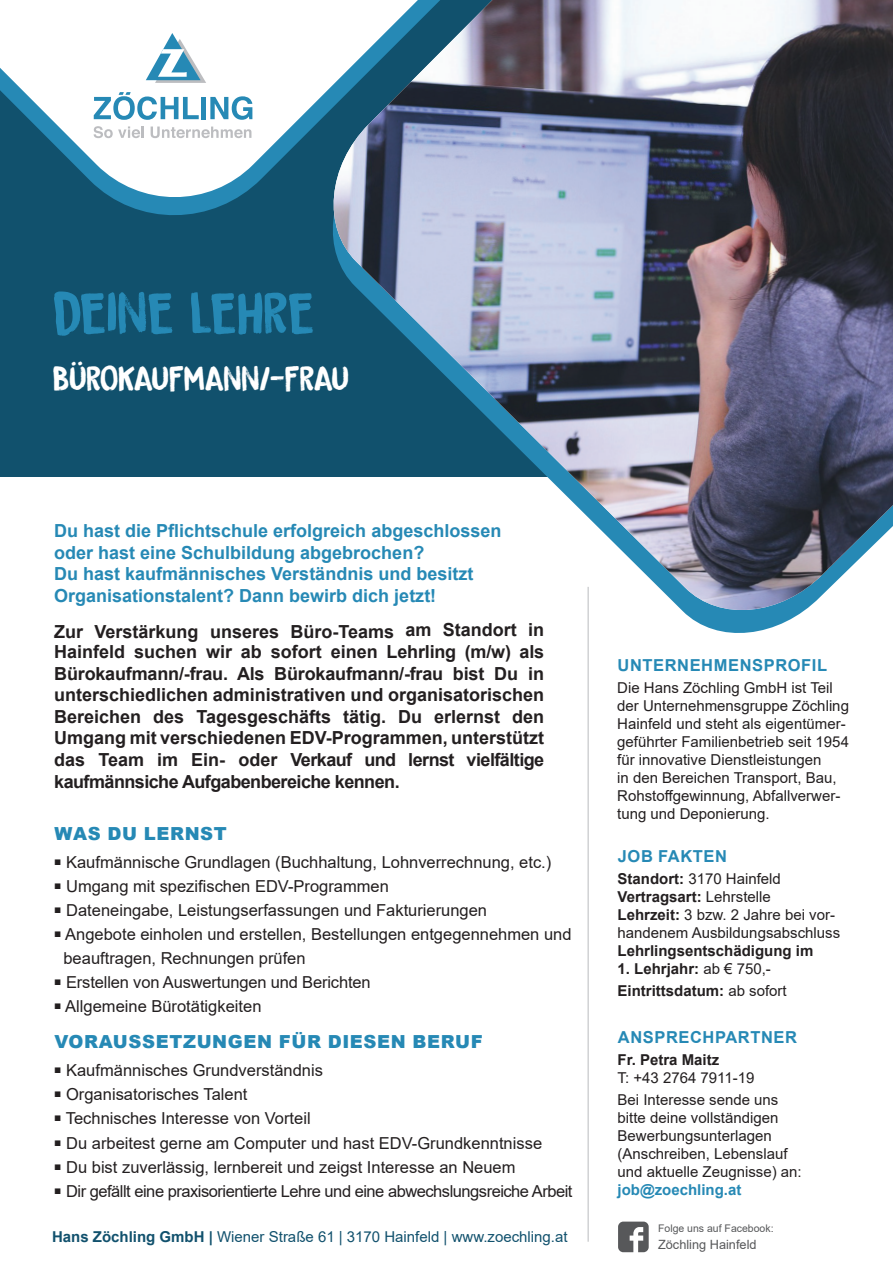
<style>
.page{position:relative;width:893px;height:1263px;background:#fff}
.page>*{position:absolute;margin:0;border:0;box-sizing:border-box;transform-origin:0 0}
.t1{font:60px "DK Brushzilla";color:#2689b5}
.t2{font:36px "DK Brushzilla";letter-spacing:-.005em;color:#fff}
.t3{font:700 18px/21.5px "Arial";letter-spacing:-.03em;color:#231f20;text-align:justify}
.t4{font:700 18px/21.6px "Arial";color:#2689b5}
.t5{font:900 18px "Arial";letter-spacing:.035em;color:#2689b5}
.t6{font:16.5px "Arial";color:#231f20}
.t7{font:16.5px "Arial";letter-spacing:-.03em;color:#231f20}
.t8{font:700 16.5px "Arial";letter-spacing:.035em;color:#2689b5}
.t9{font:15px/18px "Arial";color:#231f20}
.t10{font:700 15px "Arial";color:#231f20}
.t11{font:15px "Arial";color:#11516d}
.t12{font:12.75px "Arial";color:#57585a}
.t13{font:10.5px "Arial";color:#57585a}
.s1{font-weight:700}
.s2{font-weight:400}
.s3{font-weight:700;color:#2689b5}
</style>
<div class="page">
<div style="left:0;top:0;width:893px;height:477px;background:#11516d"></div>
<svg style="left:0;top:0;width:321px;height:208px;fill:#fff"></svg>
<img style="left:322px;top:0;width:571px;height:622px">
<hr style="left:587px;top:587px;width:2px;height:655px;background:#d1d2d4">
<div style="left:201px;top:97px;width:5px;height:22px;background:#2689b5"></div>
<svg style="left:210px;top:96px;width:42px;height:24px"></svg>
<svg style="left:94px;top:126px;width:50px;height:12px"></svg>
<svg style="left:151px;top:127px;width:100px;height:11px"></svg>
<svg style="left:94px;top:92px;width:105px;height:28px;background:#aed2e3"></svg>
<svg style="left:146px;top:33px;width:60px;height:50px;background:#b8d6e3"></svg>
<svg style="left:618px;top:1221px;width:31px;height:31px"></svg>
<p class="t1" style="left:53px;top:277px;width:263px">DEINE LEHRE</p>
<p class="t2" style="left:53px;top:357px;width:298px">BÜROKAUFMANN/-FRAU</p>
<p class="t4" style="left:54px;top:520px;width:449px">Du hast die Pflichtschule erfolgreich abgeschlossen oder hast eine Schulbildung abgebrochen?<br>Du hast kaufmännisches Verständnis und besitzt Organisationstalent? Dann bewirb dich jetzt!</p>
<p class="t3" style="left:54px;top:621px;width:492px">Zur Verstärkung unseres Büro-Teams am Standort in Hainfeld suchen wir ab sofort einen Lehrling (m/w) als Bürokaufmann/-frau. Als Bürokaufmann/-frau bist Du in unterschiedlichen administrativen und organisatorischen Bereichen des Tagesgeschäfts tätig. Du erlernst den Umgang mit verschiedenen EDV-Programmen, unterstützt das Team im Ein- oder Verkauf und lernst vielfältige kaufmännsiche Aufgabenbereiche kennen.</p>
<p class="t5" style="left:55px;top:820px;width:174px">WAS DU LERNST</p>
<p class="t6" style="left:54px;top:851px;width:499px"><sup>■</sup> Kaufmännische Grundlagen (Buchhaltung, Lohnverrechnung, etc.)</p>
<p class="t6" style="left:54px;top:875px;width:336px"><sup>■</sup> Umgang mit spezifischen EDV-Programmen</p>
<p class="t6" style="left:54px;top:899px;width:434px"><sup>■</sup> Dateneingabe, Leistungserfassungen und Fakturierungen</p>
<p class="t6" style="left:54px;top:923px;width:519px"><sup>■</sup> Angebote einholen und erstellen, Bestellungen entgegennehmen und</p>
<p class="t6" style="left:63px;top:947px;width:244px">beauftragen, Rechnungen prüfen</p>
<p class="t6" style="left:54px;top:971px;width:318px"><sup>■</sup> Erstellen von Auswertungen und Berichten</p>
<p class="t6" style="left:54px;top:995px;width:209px"><sup>■</sup> Allgemeine Bürotätigkeiten</p>
<p class="t5" style="left:55px;top:1028px;width:430px">VORAUSSETZUNGEN FÜR DIESEN BERUF</p>
<p class="t6" style="left:54px;top:1059px;width:270px"><sup>■</sup> Kaufmännisches Grundverständnis</p>
<p class="t6" style="left:54px;top:1083px;width:195px"><sup>■</sup> Organisatorisches Talent</p>
<p class="t6" style="left:54px;top:1107px;width:258px"><sup>■</sup> Technisches Interesse von Vorteil</p>
<p class="t6" style="left:54px;top:1131px;width:489px"><sup>■</sup> Du arbeitest gerne am Computer und hast EDV-Grundkenntnisse</p>
<p class="t6" style="left:54px;top:1155px;width:463px"><sup>■</sup> Du bist zuverlässig, lernbereit und zeigst Interesse an Neuem</p>
<p class="t7" style="left:54px;top:1179px;width:520px"><sup>■</sup> Dir gefällt eine praxisorientierte Lehre und eine abwechslungsreiche Arbeit</p>
<p class="t11" style="left:52px;top:1226px;width:517px"><span class="s1">Hans Zöchling GmbH |</span> Wiener Straße 61 | 3170 Hainfeld | www.zoechling.at</p>
<p class="t8" style="left:617px;top:653px;width:211px">UNTERNEHMENSPROFIL</p>
<p class="t9" style="left:617px;top:678px;width:233px">Die Hans Zöchling GmbH ist Teil der Unternehmensgruppe Zöchling Hainfeld und steht als eigentümer&shy;geführter Familienbetrieb seit 1954 für innovative Dienstleistungen<br>in den Bereichen Transport, Bau, Rohstoffgewinnung, Abfallverwer&shy;tung und Deponierung.</p>
<p class="t8" style="left:618px;top:845px;width:111px">JOB FAKTEN</p>
<p class="t9" style="left:617px;top:870px;width:165px"><span class="s1">Standort:</span> 3170 Hainfeld</p>
<p class="t10" style="left:617px;top:886px;width:155px">Vertragsart: <span class="s2">Lehrstelle</span></p>
<p class="t9" style="left:617px;top:906px;width:219px"><span class="s1">Lehrzeit:</span> 3 bzw. 2 Jahre bei vor-</p>
<p class="t9" style="left:617px;top:924px;width:224px">handenem Ausbildungsabschluss</p>
<p class="t10" style="left:617px;top:940px;width:197px">Lehrlingsentschädigung im</p>
<p class="t10" style="left:617px;top:958px;width:155px">1. Lehrjahr: <span class="s2">ab € 750,-</span></p>
<p class="t10" style="left:617px;top:980px;width:171px">Eintrittsdatum: <span class="s2">ab sofort</span></p>
<p class="t8" style="left:618px;top:1025px;width:181px">ANSPRECHPARTNER</p>
<p class="t10" style="left:617px;top:1049px;width:103px">Fr. Petra Maitz</p>
<p class="t9" style="left:617px;top:1068px;width:138px">T: +43 2764 7911-19</p>
<p class="t9" style="left:617px;top:1091px;width:186px">Bei Interesse sende uns bitte deine vollständigen<br>Bewerbungsunterlagen (Anschreiben, Lebenslauf und aktuelle Zeugnisse) an: <span class="s3">job@zoechling.at</span></p>
<p class="t13" style="left:658px;top:1221px;width:117px">Folge uns auf Facebook:</p>
<p class="t12" style="left:658px;top:1236px;width:100px">Zöchling Hainfeld</p>
</div>
